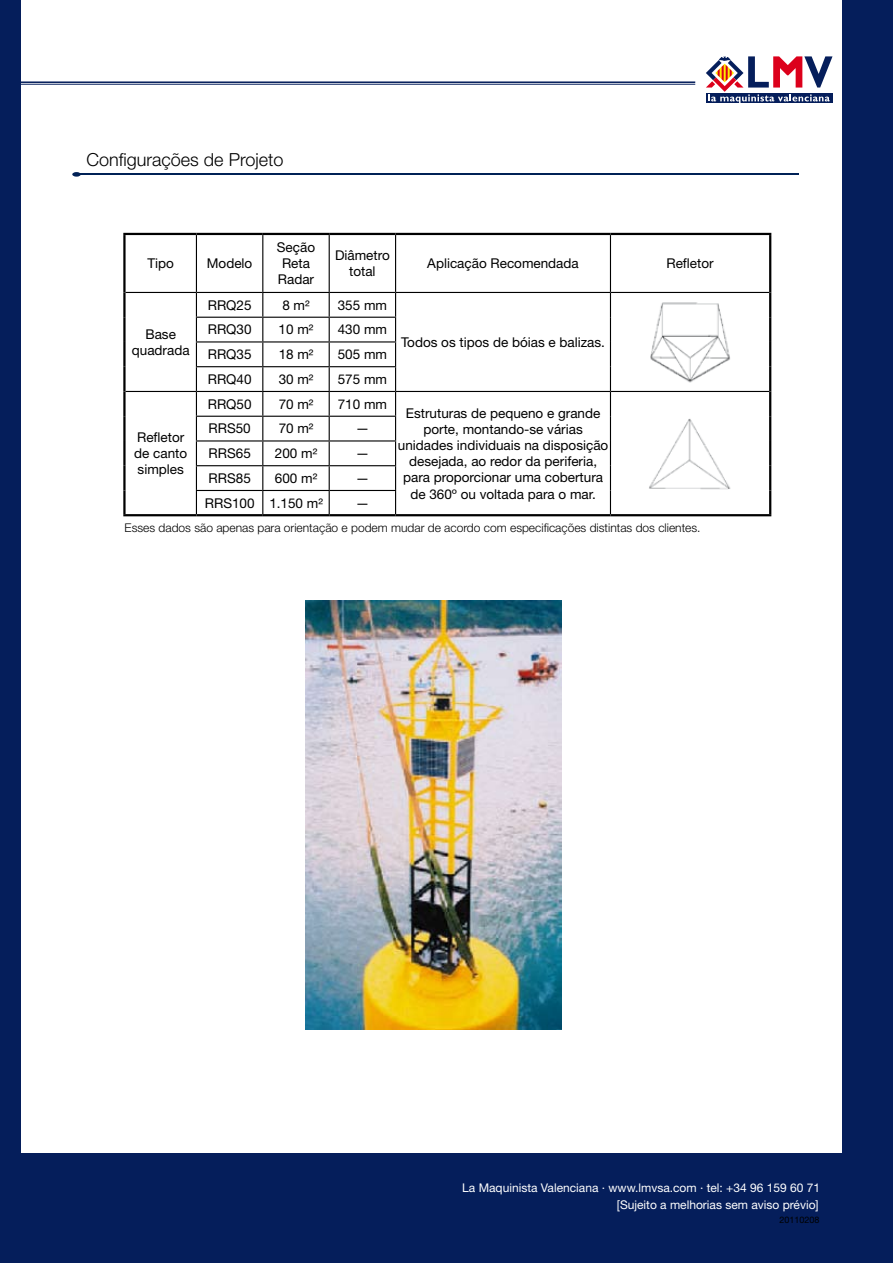
<style>
.page{position:relative;width:893px;height:1263px;background:#fff}
.page>*{position:absolute;margin:0;border:0;box-sizing:border-box;transform-origin:0 0}
.t1{font:300 18px "Helvetica Neue LT Std";color:#000}
.t2{font:13.5px/16.2px "Helvetica Neue LT Std";color:#000;text-align:center}
.t3{font:300 12px "Helvetica Neue LT Std";color:#000}
.t4{font:12px "Helvetica Neue LT Std";color:#fff}
.t5{font:9px "Helvetica Neue LT Std";color:#000}
</style>
<div class="page">
<img style="left:306px;top:601px;width:255px;height:428px">
<img style="left:650px;top:302px;width:80px;height:81px">
<img style="left:649px;top:418px;width:82px;height:72px">
<div style="left:842px;top:0;width:51px;height:1263px;background:#051e5b"></div>
<svg style="left:706px;top:56px;width:126px;height:47px"></svg>
<div style="left:0;top:0;width:21px;height:1263px;background:#051e5b"></div>
<div style="left:0;top:1153px;width:893px;height:110px;background:#051e5b"></div>
<hr style="left:0;top:81px;width:695px;height:2px;background:#051e5b">
<hr style="left:0;top:84px;width:695px;height:1px;background:#051e5b">
<hr style="left:123px;top:235px;width:3px;height:57px;background:#000">
<hr style="left:196px;top:235px;width:1px;height:57px;background:#000">
<hr style="left:262px;top:235px;width:1px;height:57px;background:#000">
<hr style="left:329px;top:235px;width:1px;height:57px;background:#000">
<hr style="left:395px;top:235px;width:1px;height:57px;background:#000">
<hr style="left:610px;top:235px;width:1px;height:57px;background:#000">
<hr style="left:123px;top:233px;width:73px;height:2px;background:#000">
<hr style="left:196px;top:233px;width:67px;height:2px;background:#000">
<hr style="left:263px;top:233px;width:66px;height:2px;background:#000">
<hr style="left:329px;top:233px;width:67px;height:2px;background:#000">
<hr style="left:396px;top:233px;width:214px;height:2px;background:#000">
<hr style="left:610px;top:233px;width:161px;height:2px;background:#000">
<hr style="left:769px;top:235px;width:2px;height:57px;background:#000">
<hr style="left:123px;top:292px;width:3px;height:25px;background:#000">
<hr style="left:123px;top:317px;width:3px;height:25px;background:#000">
<hr style="left:123px;top:342px;width:3px;height:25px;background:#000">
<hr style="left:123px;top:367px;width:3px;height:24px;background:#000">
<hr style="left:126px;top:292px;width:70px;height:1px;background:#000">
<hr style="left:196px;top:292px;width:67px;height:1px;background:#000">
<hr style="left:263px;top:292px;width:66px;height:1px;background:#000">
<hr style="left:329px;top:292px;width:67px;height:1px;background:#000">
<hr style="left:396px;top:292px;width:214px;height:1px;background:#000">
<hr style="left:610px;top:292px;width:159px;height:1px;background:#000">
<hr style="left:769px;top:292px;width:2px;height:25px;background:#000">
<hr style="left:769px;top:317px;width:2px;height:25px;background:#000">
<hr style="left:769px;top:342px;width:2px;height:25px;background:#000">
<hr style="left:769px;top:367px;width:2px;height:24px;background:#000">
<hr style="left:196px;top:317px;width:67px;height:1px;background:#000">
<hr style="left:263px;top:317px;width:66px;height:1px;background:#000">
<hr style="left:329px;top:317px;width:67px;height:1px;background:#000">
<hr style="left:196px;top:341px;width:67px;height:1px;background:#000">
<hr style="left:263px;top:341px;width:66px;height:1px;background:#000">
<hr style="left:329px;top:341px;width:67px;height:1px;background:#000">
<hr style="left:196px;top:366px;width:67px;height:1px;background:#000">
<hr style="left:263px;top:366px;width:66px;height:1px;background:#000">
<hr style="left:329px;top:366px;width:67px;height:1px;background:#000">
<hr style="left:123px;top:391px;width:3px;height:25px;background:#000">
<hr style="left:123px;top:416px;width:3px;height:25px;background:#000">
<hr style="left:123px;top:441px;width:3px;height:25px;background:#000">
<hr style="left:123px;top:466px;width:3px;height:24px;background:#000">
<hr style="left:123px;top:490px;width:3px;height:24px;background:#000">
<svg style="left:610px;top:293px;width:1px;height:221px"></svg>
<hr style="left:126px;top:391px;width:70px;height:1px;background:#000">
<hr style="left:196px;top:391px;width:67px;height:1px;background:#000">
<hr style="left:263px;top:391px;width:66px;height:1px;background:#000">
<hr style="left:329px;top:391px;width:67px;height:1px;background:#000">
<hr style="left:396px;top:391px;width:214px;height:1px;background:#000">
<hr style="left:610px;top:391px;width:159px;height:1px;background:#000">
<hr style="left:769px;top:391px;width:2px;height:25px;background:#000">
<hr style="left:769px;top:416px;width:2px;height:25px;background:#000">
<hr style="left:769px;top:441px;width:2px;height:25px;background:#000">
<hr style="left:769px;top:466px;width:2px;height:24px;background:#000">
<hr style="left:769px;top:490px;width:2px;height:24px;background:#000">
<hr style="left:196px;top:416px;width:67px;height:1px;background:#000">
<hr style="left:263px;top:416px;width:66px;height:1px;background:#000">
<hr style="left:329px;top:416px;width:67px;height:1px;background:#000">
<hr style="left:196px;top:440px;width:67px;height:1px;background:#000">
<hr style="left:263px;top:440px;width:66px;height:1px;background:#000">
<hr style="left:329px;top:440px;width:67px;height:1px;background:#000">
<hr style="left:196px;top:465px;width:67px;height:1px;background:#000">
<hr style="left:263px;top:465px;width:66px;height:1px;background:#000">
<hr style="left:329px;top:465px;width:67px;height:1px;background:#000">
<hr style="left:196px;top:490px;width:67px;height:1px;background:#000">
<hr style="left:263px;top:490px;width:66px;height:1px;background:#000">
<hr style="left:329px;top:490px;width:67px;height:1px;background:#000">
<hr style="left:123px;top:514px;width:73px;height:2px;background:#000">
<hr style="left:196px;top:514px;width:67px;height:2px;background:#000">
<hr style="left:263px;top:514px;width:66px;height:2px;background:#000">
<hr style="left:329px;top:514px;width:67px;height:2px;background:#000">
<hr style="left:396px;top:514px;width:214px;height:2px;background:#000">
<hr style="left:610px;top:514px;width:161px;height:2px;background:#000">
<svg style="left:196px;top:293px;width:1px;height:221px"></svg>
<svg style="left:262px;top:293px;width:1px;height:221px"></svg>
<svg style="left:329px;top:293px;width:1px;height:221px"></svg>
<svg style="left:395px;top:293px;width:1px;height:221px"></svg>
<hr style="left:77px;top:174px;width:722px;height:1px;background:#002156">
<div style="left:72px;top:172px;width:9px;height:5px;background:#002156;border-radius:50%"></div>
<h1 class="t1" style="left:87px;top:149px;width:198px">Configurações de Projeto</h1>
<p class="t2" style="left:147px;top:255px;width:28px">Tipo</p>
<p class="t2" style="left:207px;top:255px;width:47px">Modelo</p>
<p class="t2" style="left:277px;top:239px;width:40px">Seção<br>Reta<br>Radar</p>
<p class="t2" style="left:335px;top:247px;width:56px">Diâmetro total</p>
<p class="t2" style="left:427px;top:255px;width:153px">Aplicação Recomendada</p>
<p class="t2" style="left:666px;top:255px;width:49px">Refletor</p>
<p class="t2" style="left:132px;top:326px;width:59px">Base quadrada</p>
<p class="t2" style="left:134px;top:429px;width:55px;text-align:left">Refletor de canto simples</p>
<p class="t2" style="left:208px;top:297px;width:45px">RRQ25</p>
<p class="t2" style="left:282px;top:297px;width:29px">8 m²</p>
<p class="t2" style="left:338px;top:297px;width:51px">355 mm</p>
<p class="t2" style="left:208px;top:321px;width:45px">RRQ30</p>
<p class="t2" style="left:279px;top:321px;width:36px">10 m²</p>
<p class="t2" style="left:338px;top:321px;width:51px">430 mm</p>
<p class="t2" style="left:208px;top:346px;width:45px">RRQ35</p>
<p class="t2" style="left:279px;top:346px;width:36px">18 m²</p>
<p class="t2" style="left:338px;top:346px;width:51px">505 mm</p>
<p class="t2" style="left:208px;top:371px;width:45px">RRQ40</p>
<p class="t2" style="left:279px;top:371px;width:36px">30 m²</p>
<p class="t2" style="left:338px;top:371px;width:51px">575 mm</p>
<p class="t2" style="left:208px;top:396px;width:45px">RRQ50</p>
<p class="t2" style="left:279px;top:396px;width:36px">70 m²</p>
<p class="t2" style="left:338px;top:396px;width:51px">710 mm</p>
<p class="t2" style="left:209px;top:420px;width:44px">RRS50</p>
<p class="t2" style="left:279px;top:420px;width:36px">70 m²</p>
<p class="t2" style="left:356px;top:420px;width:15px">—</p>
<p class="t2" style="left:209px;top:445px;width:44px">RRS65</p>
<p class="t2" style="left:275px;top:445px;width:44px">200 m²</p>
<p class="t2" style="left:356px;top:445px;width:15px">—</p>
<p class="t2" style="left:209px;top:470px;width:44px">RRS85</p>
<p class="t2" style="left:275px;top:470px;width:44px">600 m²</p>
<p class="t2" style="left:356px;top:470px;width:15px">—</p>
<p class="t2" style="left:205px;top:495px;width:120px">RRS100 1.150 m²</p>
<p class="t2" style="left:356px;top:495px;width:15px">—</p>
<p class="t2" style="left:401px;top:334px;width:206px">Todos os tipos de bóias e balizas.</p>
<p class="t2" style="left:398px;top:405px;width:212px">Estruturas de pequeno e grande porte, montando-se várias unidades individuais na disposição desejada, ao redor da periferia, para proporcionar uma cobertura de 360º ou voltada para o mar.</p>
<p class="t3" style="left:125px;top:521px;width:577px">Esses dados são apenas para orientação e podem mudar de acordo com especificações distintas dos clientes.</p>
<p class="t4" style="left:462px;top:1181px;width:359px">La Maquinista Valenciana · www.lmvsa.com · tel: +34 96 159 60 71</p>
<p class="t5" style="left:780px;top:1215px;width:42px">20110208</p>
<p class="t4" style="left:617px;top:1197px;width:203px">[Sujeito a melhorias sem aviso prévio]</p>
</div>
